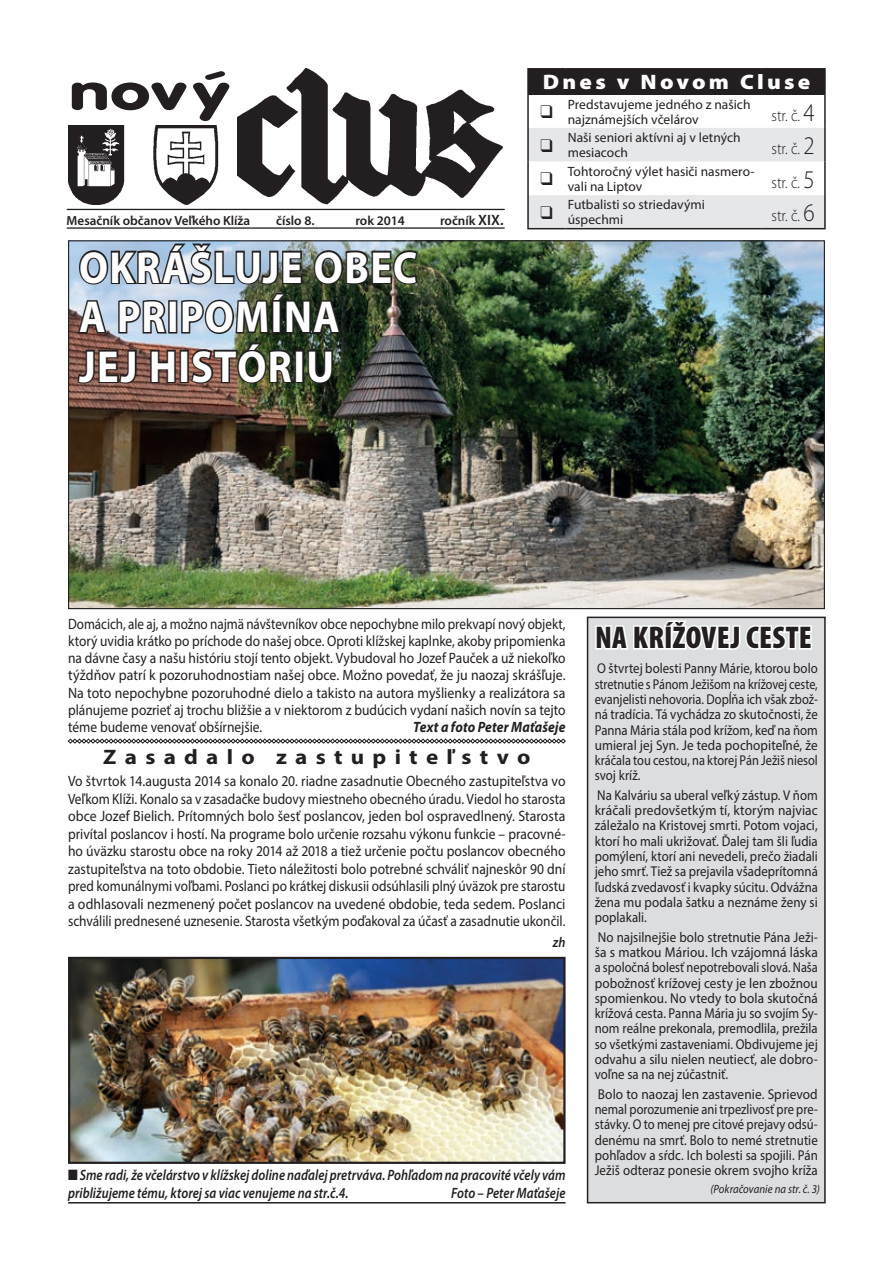
<style>
.page{position:relative;width:893px;height:1263px;background:#fff}
.page>*{position:absolute;margin:0;border:0;box-sizing:border-box;transform-origin:0 0}
.t1{font:700 45px/49.5px "Myriad Pro";letter-spacing:.035em;color:#fff;scale:.9 1}
.t2{font:900 condensed 31.5px "Myriad Pro";letter-spacing:.01em;color:#231f20}
.t3{font:700 21px "Myriad Pro";letter-spacing:.36em;color:#231f20;scale:1.1 1}
.t4{font:900 21px "Myriad Pro";letter-spacing:.14em;color:#fff;scale:1.1 1}
.t5{font:300 16.5px "Myriad Pro";color:#231f20;scale:.9 1}
.t6{font:15px/17.5px "Myriad Pro";color:#231f20;text-align:justify;scale:.91 1}
.t7{font:15px/17.1px "Myriad Pro";color:#231f20;text-align:justify;scale:.88 1}
.t8{font:italic 600 15px/18px "Myriad Pro";letter-spacing:.005em;color:#231f20;scale:.85 1}
.t9{font:italic 700 15px "Myriad Pro";letter-spacing:.005em;color:#231f20;scale:.9 1}
.t10{font:14.25px/15.3px "Myriad Pro";color:#231f20;text-align:justify;scale:.9 1}
.t11{font:14.25px/15.3px "Myriad Pro";color:#231f20;text-align:justify;scale:.91 1}
.t12{font:14.25px/15.3px "Myriad Pro";color:#231f20;text-align:justify;scale:.94 1}
.t13{font:italic 600 14.25px "Myriad Pro";color:#231f20;scale:.9 1}
.t14{font:13.5px/15px "Myriad Pro";color:#231f20}
.t15{font:600 13.2px "Myriad Pro";color:#231f20}
.t16{font:italic 12px "Myriad Pro";letter-spacing:.005em;color:#231f20;scale:.9 1}
.s1{font-size:15px}
.s2{font-size:25.5px}
</style>
<div class="page">
<img style="left:153px;top:126px;width:66px;height:79px">
<img style="left:69px;top:126px;width:56px;height:79px">
<svg style="left:72px;top:82px;width:114px;height:28px"></svg>
<svg style="left:193px;top:71px;width:36px;height:50px"></svg>
<img style="left:238px;top:69px;width:265px;height:135px">
<hr style="left:67px;top:209px;width:437px;height:1px;background:#231f20">
<hr style="left:67px;top:227px;width:437px;height:2px;background:#231f20">
<div style="left:588px;top:617px;width:237px;height:586px;background:#dcdddf"></div>
<svg style="left:594px;top:609px;width:220px;height:41px"></svg>
<div style="left:587px;top:617px;width:239px;height:586px;border:2px solid #231f20"></div>
<img style="left:71px;top:960px;width:492px;height:201px">
<div style="left:68px;top:957px;width:498px;height:207px;border:2px solid #231f20"></div>
<img style="left:70px;top:242px;width:753px;height:365px">
<svg style="left:68px;top:739px;width:498px;height:5px"></svg>
<hr style="left:68px;top:1202px;width:498px;height:1px;background:#231f20">
<div style="left:528px;top:69px;width:297px;height:25px;background:#231f20"></div>
<hr style="left:527px;top:68px;width:39px;height:2px;background:#231f20">
<hr style="left:527px;top:70px;width:2px;height:24px;background:#231f20">
<hr style="left:566px;top:68px;width:195px;height:2px;background:#231f20">
<hr style="left:761px;top:68px;width:65px;height:2px;background:#231f20">
<hr style="left:824px;top:70px;width:2px;height:24px;background:#231f20">
<hr style="left:527px;top:94px;width:2px;height:34px;background:#231f20">
<hr style="left:824px;top:94px;width:2px;height:34px;background:#231f20">
<hr style="left:527px;top:128px;width:2px;height:33px;background:#231f20">
<hr style="left:824px;top:128px;width:2px;height:33px;background:#231f20">
<hr style="left:527px;top:161px;width:2px;height:34px;background:#231f20">
<hr style="left:824px;top:161px;width:2px;height:34px;background:#231f20">
<hr style="left:527px;top:195px;width:2px;height:33px;background:#231f20">
<hr style="left:824px;top:195px;width:2px;height:33px;background:#231f20">
<hr style="left:527px;top:228px;width:39px;height:1px;background:#231f20">
<hr style="left:761px;top:228px;width:65px;height:1px;background:#231f20">
<img style="left:76px;top:241px;width:344px;height:144px">
<div style="left:528px;top:128px;width:297px;height:33px;background:#e6e7e9"></div>
<div style="left:528px;top:195px;width:297px;height:34px;background:#e6e7e9"></div>
<p class="t15" style="left:67px;top:212px;width:185px">Mesačník občanov Veľkého Klíža</p>
<p class="t15" style="left:276px;top:212px;width:40px">číslo 8.</p>
<p class="t15" style="left:355px;top:212px;width:51px">rok 2014</p>
<p class="t15" style="left:440px;top:212px;width:65px">ročník <span class="s1">XIX.</span></p>
<h1 class="t1" style="left:79px;top:241px;width:377px">OKRÁŠLUJE OBEC<br>A PRIPOMÍNA<br>JEJ HISTÓRIU</h1>
<h3 class="t4" style="left:543px;top:70px;width:245px">Dnes v Novom Cluse</h3>
<p class="t14" style="left:568px;top:96px;width:184px">Predstavujeme jedného z našich najznámejších včelárov</p>
<p class="t5" style="left:771px;top:106px;width:50px">str. č. <span class="s2">4</span></p>
<p class="t14" style="left:568px;top:130px;width:174px">Naši seniori aktívni aj v letných mesiacoch</p>
<p class="t5" style="left:771px;top:140px;width:50px">str. č. <span class="s2">2</span></p>
<p class="t14" style="left:568px;top:164px;width:188px">Tohtoročný výlet hasiči nasmero&shy;vali na Liptov</p>
<p class="t5" style="left:771px;top:173px;width:50px">str. č. <span class="s2">5</span></p>
<p class="t14" style="left:568px;top:197px;width:139px">Futbalisti so striedavými úspechmi</p>
<p class="t5" style="left:771px;top:207px;width:50px">str. č. <span class="s2">6</span></p>
<p class="t7" style="left:68px;top:615px;width:567px">Domácich, ale aj, a možno najmä návštevníkov obce nepochybne milo prekvapí nový objekt, ktorý uvidia krátko po príchode do našej obce. Oproti klížskej kaplnke, akoby pripomienka na dávne časy a našu históriu stojí tento objekt. Vybudoval ho Jozef Pauček a už niekoľko týždňov patrí k pozoruhodnostiam našej obce. Možno povedať, že ju naozaj skrášľuje.<br>Na toto nepochybne pozoruhodné dielo a takisto na autora myšlienky a realizátora sa plánujeme pozrieť aj trochu bližšie a v niektorom z budúcich vydaní našich novín sa tejto téme budeme venovať obšírnejšie.</p>
<p class="t9" style="left:413px;top:717px;width:171px">Text a foto Peter Maťašeje</p>
<h3 class="t3" style="left:103px;top:743px;width:390px">Zasadalo zastupiteľstvo</h3>
<p class="t6" style="left:68px;top:772px;width:548px">Vo štvrtok 14.augusta 2014 sa konalo 20. riadne zasadnutie Obecného zastupiteľstva vo Veľkom Klíži. Konalo sa v zasadačke budovy miestneho obecného úradu. Viedol ho starosta obce Jozef Bielich. Prítomných bolo šesť poslancov, jeden bol ospravedlnený. Starosta privítal poslancov i hostí. Na programe bolo určenie rozsahu výkonu funkcie – pracovné&shy;ho úväzku starostu obce na roky 2014 až 2018 a tiež určenie počtu poslancov obecného zastupiteľstva na toto obdobie. Tieto náležitosti bolo potrebné schváliť najneskôr 90 dní pred komunálnymi voľbami. Poslanci po krátkej diskusii odsúhlasili plný úväzok pre starostu a odhlasovali nezmenený počet poslancov na uvedené obdobie, teda sedem. Poslanci schválili prednesené uznesenie. Starosta všetkým poďakoval za účasť a zasadnutie ukončil.</p>
<p class="t13" style="left:553px;top:933px;width:16px">zh</p>
<p class="t8" style="left:68px;top:1165px;width:587px">■ Sme radi, že včelárstvo v klížskej doline naďalej pretrváva. Pohľadom na pracovité včely vám približujeme tému, ktorej sa viac venujeme na str.č.4.</p>
<p class="t8" style="left:451px;top:1183px;width:136px">Foto – Peter Maťašeje</p>
<h2 class="t2" style="left:595px;top:620px;width:218px">NA KRÍŽOVEJ CESTE</h2>
<p class="t10" style="left:595px;top:661px;width:249px">O štvrtej bolesti Panny Márie, ktorou bolo stretnutie s Pánom Ježišom na krížovej ceste, evanjelisti nehovoria. Dopĺňa ich však zbož&shy;ná tradícia. Tá vychádza zo skutočnosti, že Panna Mária stála pod krížom, keď na ňom umieral jej Syn. Je teda pochopiteľné, že kráčala tou cestou, na ktorej Pán Ježiš niesol svoj kríž.</p>
<p class="t10" style="left:595px;top:787px;width:249px">Na Kalváriu sa uberal veľký zástup. V ňom kráčali predovšetkým tí, ktorým najviac záležalo na Kristovej smrti. Potom vojaci, ktorí ho mali ukrižovať. Ďalej tam šli ľudia pomýlení, ktorí ani nevedeli, prečo žiadali jeho smrť. Tiež sa prejavila všadeprítomná ľudská zvedavosť i kvapky súcitu. Odvážna žena mu podala šatku a neznáme ženy si poplakali.</p>
<p class="t11" style="left:595px;top:929px;width:247px">No najsilnejšie bolo stretnutie Pána Ježi&shy;ša s matkou Máriou. Ich vzájomná láska a spoločná bolesť nepotrebovali slová. Naša pobožnosť krížovej cesty je len zbožnou spomienkou. No vtedy to bola skutočná krížová cesta. Panna Mária ju so svojím Sy&shy;nom reálne prekonala, premodlila, prežila so všetkými zastaveniami. Obdivujeme jej odvahu a silu nielen neutiecť, ale dobro&shy;voľne sa na nej zúčastniť.</p>
<p class="t12" style="left:595px;top:1086px;width:239px">Bolo to naozaj len zastavenie. Sprievod nemal porozumenie ani trpezlivosť pre pre&shy;stávky. O to menej pre citové prejavy odsú&shy;denému na smrť. Bolo to nemé stretnutie pohľadov a sŕdc. Ich bolesti sa spojili. Pán Ježiš odteraz ponesie okrem svojho kríža</p>
<p class="t16" style="left:710px;top:1182px;width:123px">(Pokračovanie na str. č. 3)</p>
</div>
